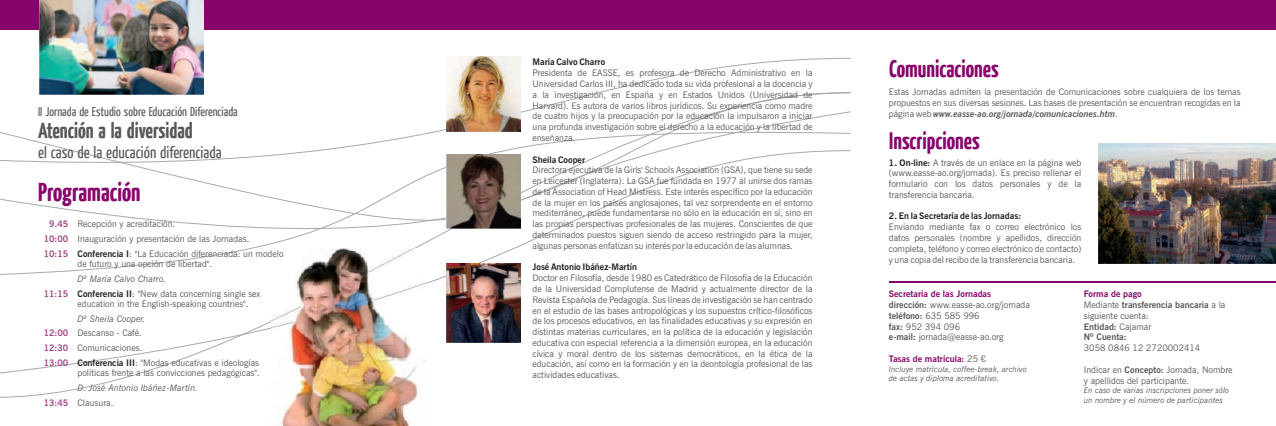
<style>
.page{position:relative;width:1276px;height:426px;background:#fff}
.page>*{position:absolute;margin:0;border:0;box-sizing:border-box;transform-origin:0 0}
.t1{font:700 25.9px "Yanone Kaffeesatz";color:#87056a}
.t2{font:700 23.9px "Yanone Kaffeesatz";color:#87056a}
.t3{font:700 21.9px "Yanone Kaffeesatz";color:#57585a}
.t4{font:16.4px "Yanone Kaffeesatz";color:#57585a}
.t5{font:12.8px "Yanone Kaffeesatz";color:#57585a}
.t6{font:9px/10.8px "News Gothic BT";color:#57585a;text-align:justify}
.t7{font:700 9px/10.8px "News Gothic BT";color:#57585a}
.t8{font:700 9px "News Gothic BT";color:#231f20}
.t9{font:700 9px "News Gothic BT";color:#87056a}
.t10{font:italic 9px "News Gothic BT";color:#57585a}
.t11{font:700 9px/14.6px "News Gothic BT";color:#a54586;text-align:justify}
.t12{font:italic 8px/9.6px "News Gothic BT";color:#57585a}
.s1{font-weight:700;color:#231f20}
.s2{font-style:italic}
.s3{font-weight:700;font-style:italic}
.s4{font-weight:700}
.s5{font-weight:400;color:#57585a}
.s6{color:#87056a}
.s7{font-weight:400}
</style>
<div class="page">
<img style="left:1098px;top:143px;width:178px;height:120px">
<svg style="left:0;top:92px;width:851px;height:282px"></svg>
<svg style="left:0;top:111px;width:851px;height:188px"></svg>
<img style="left:446px;top:57px;width:75px;height:75px">
<img style="left:271px;top:248px;width:154px;height:177px">
<div style="left:0;top:0;width:1276px;height:30px;background:#87056a"></div>
<img style="left:39px;top:0;width:164px;height:95px">
<hr style="left:889px;top:281px;width:387px;height:1px;background:#87056a">
<img style="left:446px;top:263px;width:75px;height:79px">
<img style="left:447px;top:154px;width:73px;height:74px">
<h3 class="t5" style="left:38px;top:105px;width:201px">II Jornada de Estudio sobre Educación Diferenciada</h3>
<h3 class="t3" style="left:38px;top:120px;width:156px">Atención a la diversidad</h3>
<h3 class="t4" style="left:38px;top:144px;width:185px">el caso de la educación diferenciada</h3>
<h1 class="t1" style="left:38px;top:180px;width:104px">Programación</h1>
<p class="t11" style="left:44px;top:217px;width:26px;text-indent:6px">9.45<br>10:00<br>10:15</p>
<p class="t11" style="left:44px;top:286px;width:26px">11:15</p>
<p class="t11" style="left:44px;top:326px;width:26px">12:00<br>12:30<br>13:00</p>
<p class="t11" style="left:44px;top:395px;width:26px">13:45</p>
<p class="t6" style="left:78px;top:217px;width:207px;line-height:14.6px;text-align:left">Recepción y acreditación.<br>Inauguración y presentación de las Jornadas.<br><span class="s1">Conferencia I</span>: "La Educación diferenciada: un modelo</p>
<p class="t6" style="left:78px;top:259px;width:136px">de futuro y una opción de libertad".</p>
<p class="t6" style="left:78px;top:272px;width:184px;line-height:14.6px"><span class="s2">Dª María Calvo Charro.<br></span><span class="s1">Conferencia II</span>: "New data concerning single sex</p>
<p class="t6" style="left:78px;top:299px;width:173px">education in the English-speaking countries".</p>
<p class="t10" style="left:78px;top:314px;width:70px">Dª Sheila Cooper.</p>
<p class="t6" style="left:78px;top:326px;width:183px;line-height:14.6px;text-align:left">Descanso - Café.<br>Comunicaciones.<br><span class="s1">Conferencia III</span>: "Modas educativas e ideologías</p>
<p class="t6" style="left:78px;top:368px;width:184px">políticas frente a las convicciones pedagógicas".</p>
<p class="t10" style="left:78px;top:383px;width:122px">D. José Antonio Ibáñez-Martín.</p>
<p class="t6" style="left:78px;top:397px;width:37px">Clausura.</p>
<p class="t8" style="left:532px;top:58px;width:74px">María Calvo Charro</p>
<p class="t6" style="left:532px;top:68px;width:281px">Presidenta de EASSE, es profesora de Derecho Administrativo en la Universidad Carlos III, ha dedicado toda su vida profesional a la docencia y a la investigación, en España y en Estados Unidos (Universidad de Harvard). Es autora de varios libros jurídicos. Su experiencia como madre de cuatro hijos y la preocupación por la educación la impulsaron a iniciar una profunda investigación sobre el derecho a la educación y la libertad de enseñanza.</p>
<p class="t6" style="left:532px;top:165px;width:282px">Directora ejecutiva de la Girls' Schools Association (GSA), que tiene su sede en Leicester (Inglaterra). La GSA fue fundada en 1977 al unirse dos ramas de la Association of Head Mistress. Este interés específico por la educación de la mujer en los países anglosajones, tal vez sorprendente en el entorno mediterráneo, puede fundamentarse no sólo en la educación en sí, sino en las propias perspectivas profesionales de las mujeres. Conscientes de que determinados puestos siguen siendo de acceso restringido para la mujer, algunas personas enfatizan su interés por la educación de las alumnas.</p>
<p class="t6" style="left:532px;top:273px;width:282px">Doctor en Filosofía, desde 1980 es Catedrático de Filosofía de la Educación de la Universidad Complutense de Madrid y actualmente director de la Revista Española de Pedagogía. Sus líneas de investigación se han centrado en el estudio de las bases antropológicas y los supuestos crítico-filosóficos de los procesos educativos, en las finalidades educativas y su expresión en distintas materias curriculares, en la política de la educación y legislación educativa con especial referencia a la dimensión europea, en la educación cívica y moral dentro de los sistemas democráticos, en la ética de la educación, así como en la formación y en la deontología profesional de las actividades educativas.</p>
<p class="t8" style="left:532px;top:155px;width:54px">Sheila Cooper</p>
<p class="t8" style="left:532px;top:263px;width:106px">José Antonio Ibáñez-Martín</p>
<h2 class="t2" style="left:889px;top:58px;width:111px">Comunicaciones</h2>
<p class="t6" style="left:889px;top:87px;width:353px">Estas Jornadas admiten la presentación de Comunicaciones sobre cualquiera de los temas propuestos en sus diversas sesiones. Las bases de presentación se encuentran recogidas en la página web <span class="s3">www.easse-ao.org/jornada/comunicaciones.htm</span>.</p>
<h2 class="t2" style="left:889px;top:129px;width:92px">Inscripciones</h2>
<p class="t6" style="left:889px;top:157px;width:194px"><span class="s1">1. On-line:</span> A través de un enlace en la página web</p>
<p class="t6" style="left:889px;top:168px;width:194px">(www.easse-ao.org/jornada). Es preciso rellenar el formulario con los datos personales y de la transferencia bancaria.</p>
<p class="t6" style="left:889px;top:222px;width:194px">Enviando mediante fax o correo electrónico los datos personales (nombre y apellidos, dirección completa, teléfono y correo electrónico de contacto) y una copia del recibo de la transferencia bancaria.</p>
<p class="t8" style="left:889px;top:212px;width:134px">2. En la Secretaría de las Jornadas:</p>
<p class="t9" style="left:889px;top:290px;width:104px">Secretaría de las Jornadas</p>
<p class="t6" style="left:889px;top:300px;width:143px;text-align:left"><span class="s4">dirección:</span> www.easse-ao.org/jornada <span class="s4">teléfono:</span> 635 585 996<br><span class="s4">fax:</span> 952 394 096<br><span class="s4">e-mail:</span> jornada@easse-ao.org</p>
<p class="t12" style="left:889px;top:364px;width:139px">Incluye matrícula, coffee-break, archivo de actas y diploma acreditativo.</p>
<p class="t9" style="left:889px;top:354px;width:99px">Tasas de matrícula: <span class="s5">25 €</span></p>
<p class="t7" style="left:1084px;top:289px;width:143px"><span class="s6">Forma de pago<br></span><span class="s7">Mediante</span> transferencia bancaria <span class="s7">a la siguiente cuenta:<br></span>Entidad: <span class="s7">Cajamar<br></span>Nº Cuenta:</p>
<p class="t6" style="left:1084px;top:343px;width:118px">3058 0846 12 2720002414</p>
<p class="t6" style="left:1084px;top:364px;width:150px">Indicar en <span class="s4">Concepto:</span> Jornada, Nombre y apellidos del participante.</p>
<p class="t12" style="left:1084px;top:386px;width:147px">En caso de varias inscripciones poner sólo un nombre y el número de participantes</p>
</div>
